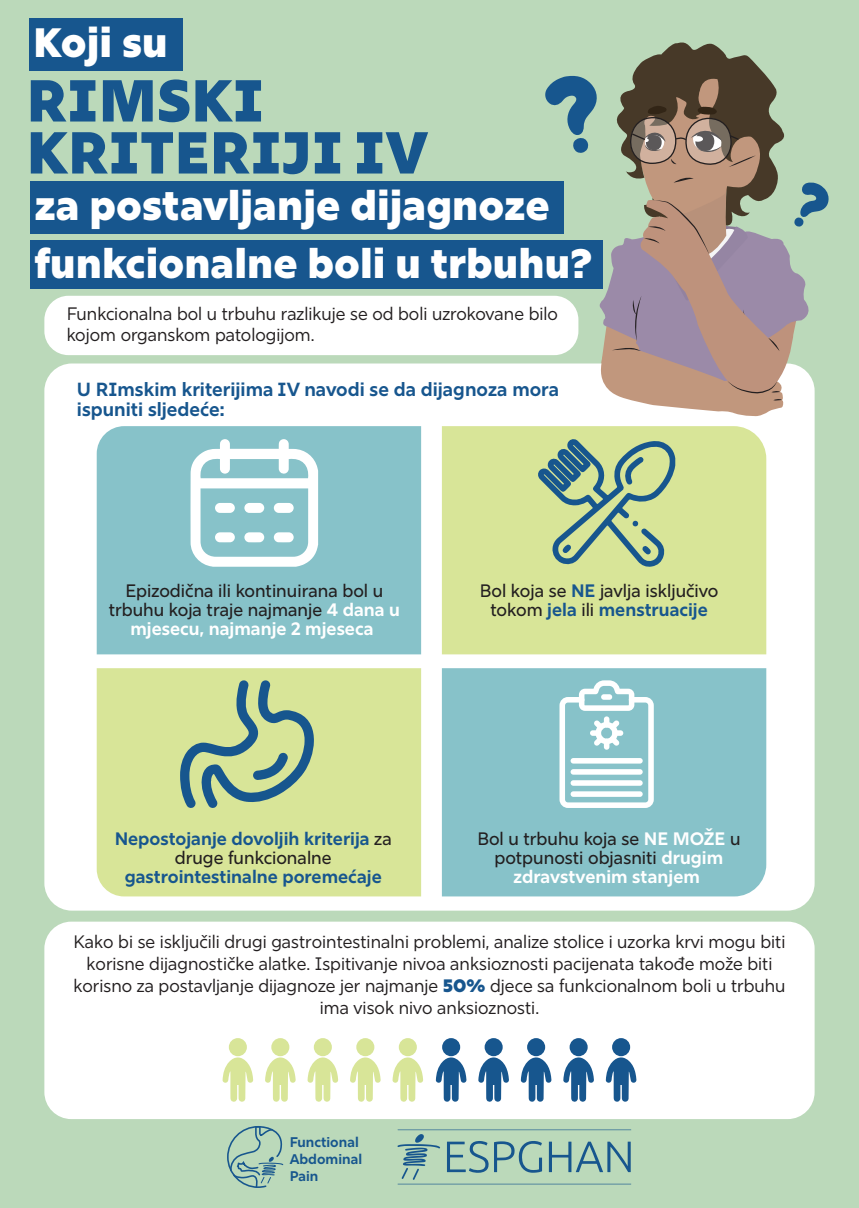
<style>
.page{position:relative;width:859px;height:1208px;background:#bbd9ba}
.page>*{position:absolute;margin:0;border:0;box-sizing:border-box;transform-origin:0 0}
.t1{font:900 59px/52px "Rig Sans";color:#17568e}
.t2{font:900 41px/58px "Rig Sans";color:#fff}
.t3{font:700 19px/20px "Rig Sans";color:#17568e}
.t4{font:18px/22px "Rig Sans";color:#231f20}
.t5{font:500 18px/19px "Rig Sans";color:#231f20;text-align:center}
.t6{font:700 18px/19px "Rig Sans";color:#17568e;text-align:center}
.t7{font:700 14px/16.8px "Rig Sans";color:#17568e}
.s1{font-weight:700;color:#fff}
.s2{font-weight:700;color:#17568e}
.s3{font-weight:500;color:#231f20}
.s4{font-weight:900;color:#17568e}
</style>
<div class="page">
<div style="left:44px;top:921px;width:771px;height:198px;background:#fff;border-radius:27px"></div>
<div style="left:44px;top:363px;width:771px;height:547px;background:#fff;border-radius:27px"></div>
<div style="left:97px;top:426px;width:324px;height:228px;background:#87c2c9"></div>
<div style="left:44px;top:296px;width:534px;height:59px;background:#fff;border-radius:24px"></div>
<div style="left:97px;top:668px;width:324px;height:228px;background:#d8e598"></div>
<svg style="left:190px;top:439px;width:128px;height:128px"></svg>
<div style="left:442px;top:426px;width:324px;height:228px;background:#d8e598"></div>
<div style="left:442px;top:668px;width:324px;height:228px;background:#87c2c9"></div>
<svg style="left:537px;top:438px;width:138px;height:129px;background:#a1bc95"></svg>
<svg style="left:180px;top:680px;width:134px;height:128px;background:#a3be95"></svg>
<svg style="left:559px;top:680px;width:95px;height:128px"></svg>
<div style="left:601px;top:694px;width:11px;height:6px;background:#fff;border-radius:3px"></div>
<svg style="left:222px;top:1057px;width:31px;height:45px"></svg>
<div style="left:229px;top:1038px;width:18px;height:18px;background:#d8e598;border-radius:50%"></div>
<svg style="left:265px;top:1057px;width:31px;height:45px"></svg>
<div style="left:271px;top:1038px;width:18px;height:18px;background:#d8e598;border-radius:50%"></div>
<svg style="left:307px;top:1057px;width:31px;height:45px"></svg>
<div style="left:314px;top:1038px;width:18px;height:18px;background:#d8e598;border-radius:50%"></div>
<svg style="left:350px;top:1057px;width:31px;height:45px"></svg>
<div style="left:356px;top:1038px;width:18px;height:18px;background:#d8e598;border-radius:50%"></div>
<svg style="left:392px;top:1057px;width:31px;height:45px"></svg>
<div style="left:399px;top:1038px;width:18px;height:18px;background:#d8e598;border-radius:50%"></div>
<svg style="left:436px;top:1057px;width:31px;height:45px"></svg>
<div style="left:442px;top:1038px;width:18px;height:18px;background:#17568e;border-radius:50%"></div>
<svg style="left:478px;top:1057px;width:31px;height:45px"></svg>
<div style="left:485px;top:1038px;width:18px;height:18px;background:#17568e;border-radius:50%"></div>
<svg style="left:521px;top:1057px;width:31px;height:45px"></svg>
<div style="left:527px;top:1038px;width:18px;height:18px;background:#17568e;border-radius:50%"></div>
<svg style="left:563px;top:1057px;width:31px;height:45px"></svg>
<div style="left:570px;top:1038px;width:18px;height:18px;background:#17568e;border-radius:50%"></div>
<svg style="left:606px;top:1057px;width:30px;height:45px"></svg>
<div style="left:612px;top:1038px;width:18px;height:18px;background:#17568e;border-radius:50%"></div>
<svg style="left:397px;top:1129px;width:234px;height:55px"></svg>
<svg style="left:227px;top:1126px;width:57px;height:62px"></svg>
<svg style="left:544px;top:42px;width:285px;height:375px"></svg>
<div style="left:29px;top:18px;width:154px;height:53px;background:#17568e"></div>
<div style="left:30px;top:181px;width:534px;height:53px;background:#17568e"></div>
<div style="left:30px;top:240px;width:573px;height:49px;background:#17568e"></div>
<h2 class="t2" style="left:33px;top:13px;width:136px">Koji su</h2>
<h1 class="t1" style="left:26px;top:75px;width:403px">RIMSKI<br>KRITERIJI IV</h1>
<h2 class="t2" style="left:34px;top:177px;width:559px">za postavljanje dijagnoze funkcionalne boli u trbuhu?</h2>
<p class="t4" style="left:67px;top:303px;width:493px;line-height:21.6px">Funkcionalna bol u trbuhu razlikuje se od boli uzrokovane bilo kojom organskom patologijom.</p>
<p class="t3" style="left:77px;top:380px;width:484px">U RImskim kriterijima IV navodi se da dijagnoza mora ispuniti sljedeće:</p>
<p class="t5" style="left:109px;top:581px;width:293px">Epizodična ili kontinuirana bol u trbuhu koja traje najmanje <span class="s1">4 dana u mjesecu, najmanje 2 mjeseca</span></p>
<p class="t5" style="left:480px;top:581px;width:240px">Bol koja se <span class="s2">NE</span> javlja isključivo tokom <span class="s2">jela</span> ili <span class="s2">menstruacije</span></p>
<p class="t6" style="left:115px;top:829px;width:279px">Nepostojanje dovoljih kriterija <span class="s3">za druge funkcionalne</span></p>
<p class="t6" style="left:125px;top:867px;width:259px">gastrointestinalne poremećaje</p>
<p class="t5" style="left:477px;top:829px;width:265px">Bol u trbuhu koja se <span class="s1">NE MOŽE</span> u potpunosti objasniti <span class="s1">drugim zdravstvenim stanjem</span></p>
<p class="t4" style="left:73px;top:931px;width:714px;text-align:center">Kako bi se isključili drugi gastrointestinalni problemi, analize stolice i uzorka krvi mogu biti korisne dijagnostičke alatke. Ispitivanje nivoa anksioznosti pacijenata takođe može biti korisno za postavljanje dijagnoze jer najmanje <span class="s4">50%</span> djece sa funkcionalnom boli u trbuhu ima visok nivo anksioznosti.</p>
<p class="t7" style="left:290px;top:1134px;width:74px">Functional<br>Abdominal<br>Pain</p>
</div>
